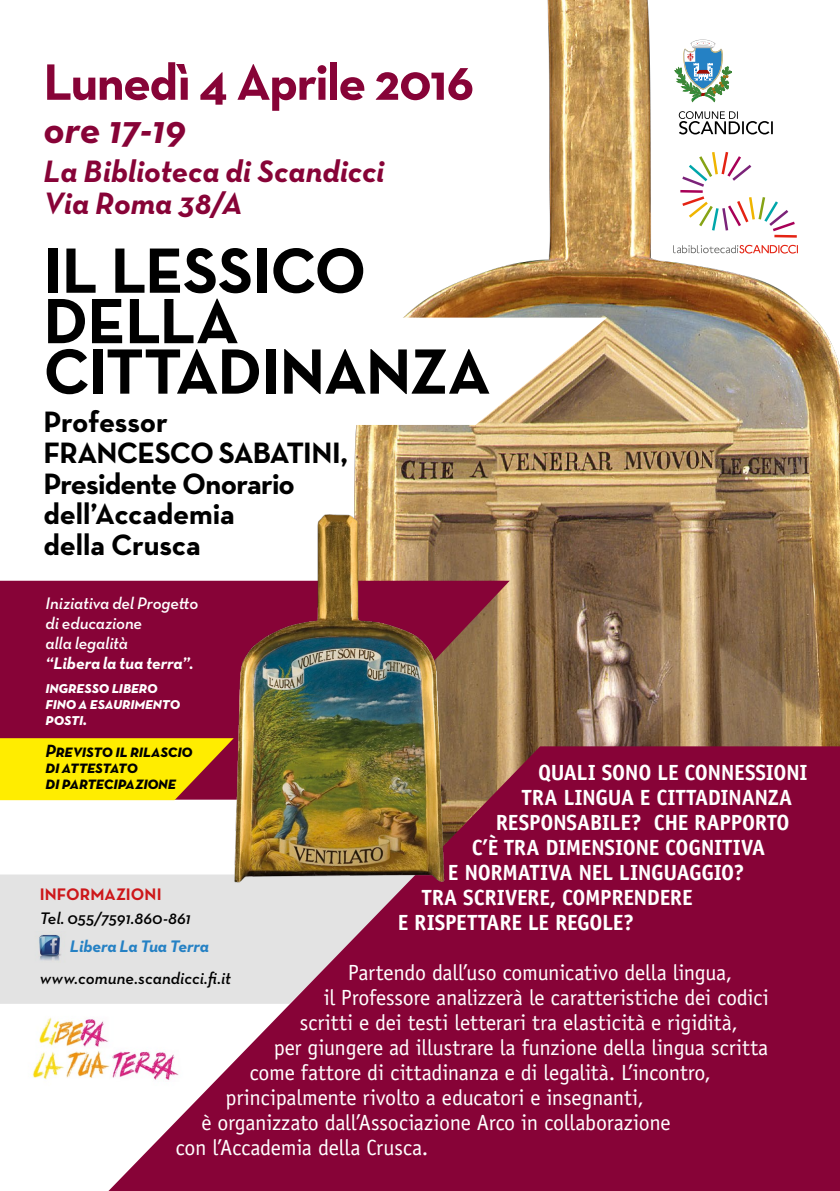
<style>
.page{position:relative;width:840px;height:1191px;background:#fff}
.page>*{position:absolute;margin:0;border:0;box-sizing:border-box;transform-origin:0 0}
.t1{font:700 65px/50.4px "Neutraface Text";letter-spacing:-.015em;color:#000}
.t2{font:700 52px "Neutraface Text";letter-spacing:-.03em;color:#870337}
.t3{font:italic 700 40px "Neutraface Text";color:#870337}
.t4{font:italic 700 31.6px/32px "Neutraface Text";color:#870337}
.t5{font:700 30px/30.6px "Neutraface Text";letter-spacing:-.02em;color:#000}
.t6{font:22px "Officina Sans Std";letter-spacing:-.01em;color:#fff}
.t7{font:700 22px "Officina Sans Std";letter-spacing:-.015em;color:#fff}
.t8{font:italic 700 18px/16px "Neutraface Text";letter-spacing:-.025em;color:#000}
.t9{font:italic 700 17px/24px "Neutraface Text";letter-spacing:-.02em;color:#fff}
.t10{font:italic 600 17px "Neutraface Text";color:#000}
.t11{font:italic 600 17px/20px "Neutraface Text";letter-spacing:-.005em;color:#fff}
.t12{font:italic 700 17px "Neutraface Text";letter-spacing:-.015em;color:#2581c4}
.t13{font:700 17px "Neutraface Text";letter-spacing:.005em;color:#cd171a}
</style>
<div class="page">
<img style="left:354px;top:0;width:485px;height:746px">
<svg style="left:0;top:581px;width:509px;height:165px;background:#8b143b"></svg>
<div style="left:0;top:874px;width:108px;height:119px;background:#e3e3e3"></div>
<svg style="left:108px;top:746px;width:731px;height:445px;background:#962753"></svg>
<svg style="left:354px;top:198px;width:52px;height:91px"></svg>
<svg style="left:354px;top:317px;width:253px;height:108px"></svg>
<img style="left:27px;top:931px;width:46px;height:31px">
<img style="left:202px;top:493px;width:276px;height:412px">
<svg style="left:674px;top:39px;width:57px;height:63px"></svg>
<svg style="left:678px;top:111px;width:94px;height:23px"></svg>
<img style="left:0;top:993px;width:229px;height:117px">
<hr style="left:680px;top:190px;width:22px;height:3px;background:#a80057">
<svg style="left:682px;top:152px;width:69px;height:35px"></svg>
<hr style="left:774px;top:235px;width:22px;height:3px;background:#e42313">
<svg style="left:682px;top:196px;width:112px;height:35px"></svg>
<svg style="left:672px;top:245px;width:125px;height:9px"></svg>
<svg style="left:0;top:738px;width:233px;height:62px;background:#efcf07"></svg>
<h2 class="t2" style="left:43px;top:49px;width:432px">Lunedì 4 Aprile 2016</h2>
<h3 class="t3" style="left:43px;top:104px;width:143px">ore 17-19</h3>
<h3 class="t4" style="left:43px;top:155px;width:342px">La Biblioteca di Scandicci<br>Via Roma 38/A</h3>
<h1 class="t1" style="left:43px;top:245px;width:448px">IL LESSICO<br>DELLA<br>CITTADINANZA</h1>
<h3 class="t5" style="left:43px;top:406px;width:306px">Professor<br>FRANCESCO SABATINI,<br>Presidente Onorario dell’Accademia<br>della Crusca</h3>
<p class="t11" style="left:46px;top:593px;width:154px">Iniziativa del Progetto di educazione<br>alla legalità</p>
<p class="t9" style="left:46px;top:651px;width:149px">“Libera la tua terra”. ingresso libero</p>
<p class="t9" style="left:46px;top:695px;width:136px;line-height:16px">fino a esaurimento posti.</p>
<p class="t8" style="left:46px;top:743px;width:149px">Previsto il rilascio di attestato<br>di partecipazione</p>
<p class="t7" style="left:537px;top:759px;width:271px">QUALI SONO LE CONNESSIONI</p>
<p class="t7" style="left:521px;top:784px;width:271px">TRA LINGUA E CITTADINANZA</p>
<p class="t7" style="left:495px;top:809px;width:295px">RESPONSABILE? CHE RAPPORTO</p>
<p class="t7" style="left:471px;top:834px;width:294px">C’È TRA DIMENSIONE COGNITIVA</p>
<p class="t7" style="left:447px;top:859px;width:298px">E NORMATIVA NEL LINGUAGGIO?</p>
<p class="t7" style="left:421px;top:884px;width:272px">TRA SCRIVERE, COMPRENDERE</p>
<p class="t7" style="left:397px;top:909px;width:238px">E RISPETTARE LE REGOLE?</p>
<p class="t6" style="left:347px;top:960px;width:386px">Partendo dall’uso comunicativo della lingua,</p>
<p class="t6" style="left:323px;top:985px;width:446px">il Professore analizzerà le caratteristiche dei codici</p>
<p class="t6" style="left:299px;top:1010px;width:439px">scritti e dei testi letterari tra elasticità e rigidità,</p>
<p class="t6" style="left:273px;top:1035px;width:496px">per giungere ad illustrare la funzione della lingua scritta</p>
<p class="t6" style="left:249px;top:1060px;width:462px">come fattore di cittadinanza e di legalità. L’incontro,</p>
<p class="t6" style="left:225px;top:1085px;width:419px">principalmente rivolto a educatori e insegnanti,</p>
<p class="t6" style="left:201px;top:1110px;width:470px">è organizzato dall’Associazione Arco in collaborazione</p>
<p class="t6" style="left:175px;top:1135px;width:254px">con l’Accademia della Crusca.</p>
<p class="t13" style="left:40px;top:883px;width:123px">INFORMAZIONI</p>
<p class="t10" style="left:40px;top:907px;width:152px">Tel. 055/7591.860-861</p>
<p class="t12" style="left:70px;top:935px;width:140px">Libera La Tua Terra</p>
<p class="t10" style="left:40px;top:967px;width:193px">www.comune.scandicci.fi.it</p>
</div>
